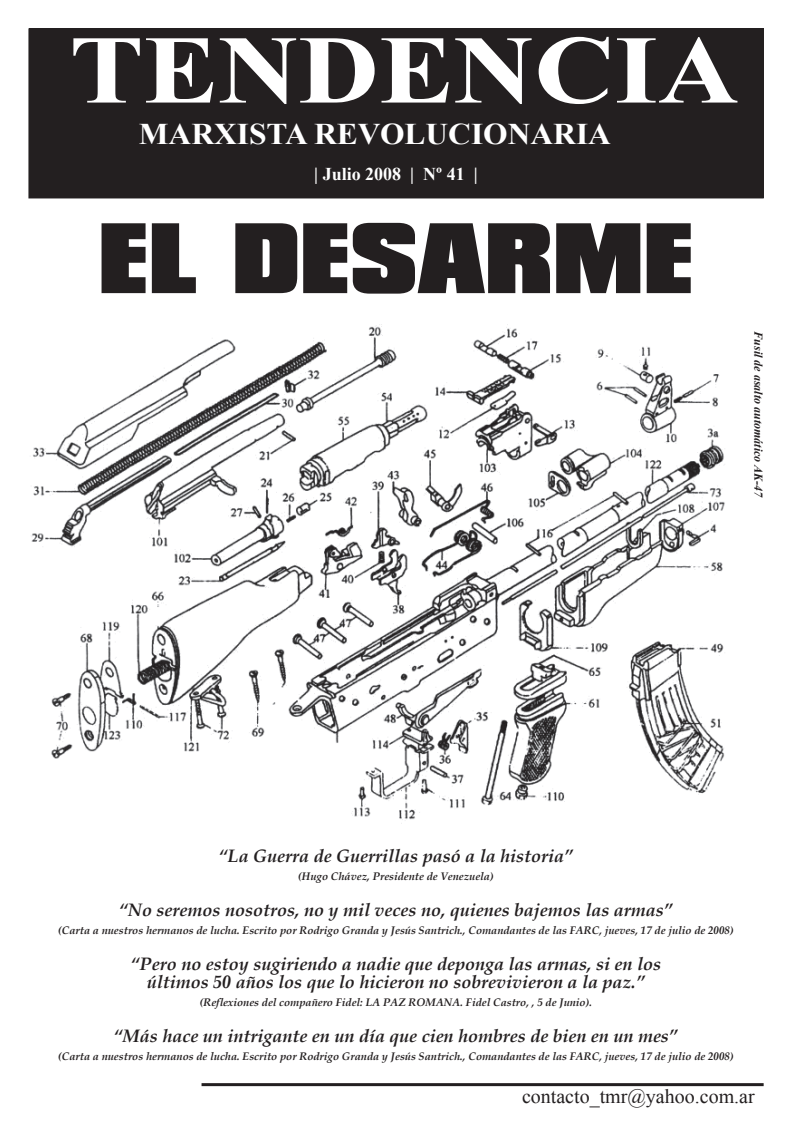
<style>
.page{position:relative;width:792px;height:1134px;background:#fff}
.page>*{position:absolute;margin:0;border:0;box-sizing:border-box;transform-origin:0 0}
.t1{font:700 97px "Times New Roman";color:#fff;scale:1.15 1}
.t2{font:900 86px "Compacta BT";color:#231f20}
.t3{font:700 30px "Times New Roman";color:#fff;scale:1.05 1}
.t4{font:20px "Times New Roman";color:#231f20}
.t5{font:italic 700 18px/18px "Book Antiqua";color:#231f20;text-align:center}
.t6{font:700 18px "Times New Roman";color:#fff}
.t7{font:italic 700 12px "Times New Roman";color:#231f20}
.t8{font:italic 700 11px "Book Antiqua";color:#231f20}
</style>
<div class="page">
<div style="left:29px;top:29px;width:734px;height:169px;background:#231f20"></div>
<div style="left:28px;top:28px;width:736px;height:170px;border:1px solid #231f20"></div>
<hr style="left:202px;top:1083px;width:562px;height:3px;background:#231f20">
<img style="left:31px;top:324px;width:694px;height:500px">
<h1 class="t1" style="left:69px;top:3px;width:584px">TENDENCIA</h1>
<h3 class="t3" style="left:139px;top:114px;width:451px">MARXISTA REVOLUCIONARIA</h3>
<h3 class="t6" style="left:314px;top:162px;width:165px">| Julio 2008 | Nº 41 |</h3>
<h2 class="t2" style="left:98px;top:206px;width:597px">EL DESARME</h2>
<p class="t7" style="left:767px;top:331px;width:168px;rotate:90deg">Fusil de asalto automático AK-47</p>
<h3 class="t5" style="left:219px;top:847px;width:356px">“La Guerra de Guerrillas pasó a la historia”</h3>
<p class="t8" style="left:298px;top:869px;width:197px">(Hugo Chávez, Presidente de Venezuela)</p>
<h3 class="t5" style="left:119px;top:901px;width:555px">“No seremos nosotros, no y mil veces no, quienes bajemos las armas”</h3>
<p class="t8" style="left:58px;top:923px;width:677px">(Carta a nuestros hermanos de lucha. Escrito por Rodrigo Granda y Jesús Santrich., Comandantes de las FARC, jueves, 17 de julio de 2008)</p>
<h3 class="t5" style="left:131px;top:955px;width:532px">“Pero no estoy sugiriendo a nadie que deponga las armas, si en los últimos 50 años los que lo hicieron no sobrevivieron a la paz.”</h3>
<p class="t8" style="left:200px;top:995px;width:394px">(Reflexiones del compañero Fidel: LA PAZ ROMANA. Fidel Castro, , 5 de Junio).</p>
<h3 class="t5" style="left:114px;top:1027px;width:566px">“Más hace un intrigante en un día que cien hombres de bien en un mes”</h3>
<p class="t8" style="left:58px;top:1049px;width:677px">(Carta a nuestros hermanos de lucha. Escrito por Rodrigo Granda y Jesús Santrich., Comandantes de las FARC, jueves, 17 de julio de 2008)</p>
<h3 class="t4" style="left:522px;top:1082px;width:234px">contacto_tmr@yahoo.com.ar</h3>
</div>
